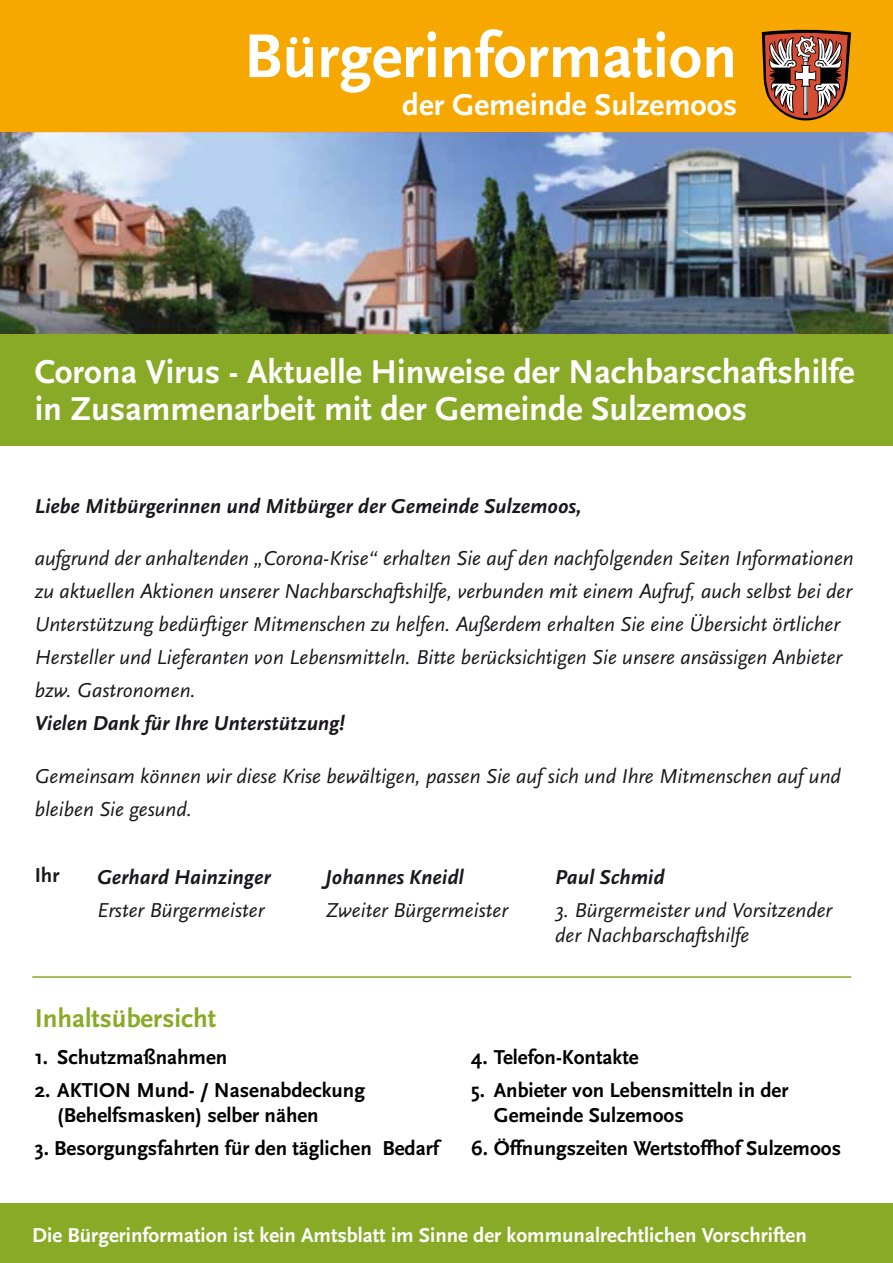
<style>
.page{position:relative;width:893px;height:1263px;background:#fff}
.page>*{position:absolute;margin:0;border:0;box-sizing:border-box;transform-origin:0 0}
.t1{font:700 64.5px "Scala Sans";color:#fff}
.t2{font:700 34.5px/37.5px "Scala Sans";color:#fff}
.t3{font:700 31.5px "Scala Sans";color:#fff}
.t4{font:700 27px "Scala Sans";color:#88aa27}
.t5{font:italic 21px/33px "Scala Sans";color:#1a181c}
.t6{font:700 21px/25.2px "Scala Sans";color:#000}
.t7{font:italic 700 21px "Scala Sans";color:#1a181c}
.t8{font:700 21px "Scala Sans";color:#fff}
.t9{font:700 21px "Scala Sans";color:#1a181c}
</style>
<div class="page">
<img style="left:0;top:132px;width:893px;height:202px">
<div style="left:0;top:0;width:893px;height:132px;background:#f6a800"></div>
<div style="left:0;top:1203px;width:893px;height:60px;background:#88aa27"></div>
<svg style="left:762px;top:29px;width:89px;height:92px;background:#a36946"></svg>
<div style="left:0;top:334px;width:893px;height:111px;background:#88aa27"></div>
<hr style="left:32px;top:976px;width:819px;height:2px;background:#88aa27">
<h1 class="t1" style="left:244px;top:21px;width:494px">Bürgerinformation</h1>
<h3 class="t3" style="left:402px;top:87px;width:336px">der Gemeinde Sulzemoos</h3>
<h2 class="t2" style="left:35px;top:353px;width:821px">Corona Virus - Aktuelle Hinweise der Nachbarschaftshilfe in Zusammenarbeit mit der Gemeinde Sulzemoos</h2>
<p class="t7" style="left:35px;top:495px;width:548px">Liebe Mitbürgerinnen und Mitbürger der Gemeinde Sulzemoos,</p>
<p class="t5" style="left:35px;top:542px;width:820px">aufgrund der anhaltenden „Corona-Krise“ erhalten Sie auf den nachfolgenden Seiten Informationen zu aktuellen Aktionen unserer Nachbarschaftshilfe, verbunden mit einem Aufruf, auch selbst bei der Unterstützung bedürftiger Mitmenschen zu helfen. Außerdem erhalten Sie eine Übersicht örtlicher Hersteller und Lieferanten von Lebensmitteln. Bitte berücksichtigen Sie unsere ansässigen Anbieter bzw. Gastronomen.</p>
<p class="t7" style="left:35px;top:712px;width:312px">Vielen Dank für Ihre Unterstützung!</p>
<p class="t5" style="left:35px;top:760px;width:808px">Gemeinsam können wir diese Krise bewältigen, passen Sie auf sich und Ihre Mitmenschen auf und bleiben Sie gesund.</p>
<p class="t9" style="left:35px;top:864px;width:26px">Ihr</p>
<p class="t7" style="left:97px;top:866px;width:175px">Gerhard Hainzinger</p>
<p class="t5" style="left:97px;top:894px;width:169px">Erster Bürgermeister</p>
<p class="t7" style="left:326px;top:866px;width:139px">Johannes Kneidl</p>
<p class="t5" style="left:326px;top:894px;width:184px">Zweiter Bürgermeister</p>
<p class="t7" style="left:555px;top:866px;width:111px">Paul Schmid</p>
<p class="t5" style="left:555px;top:898px;width:278px;line-height:25.5px">3. Bürgermeister und Vorsitzender der Nachbarschaftshilfe</p>
<p class="t4" style="left:35px;top:1003px;width:183px">Inhaltsübersicht</p>
<p class="t6" style="left:35px;top:1045px;width:194px">1. Schutzmaßnahmen</p>
<p class="t6" style="left:57px;top:1078px;width:309px;text-indent:-22px">2. AKTION Mund- / Nasenabdeckung (Behelfsmasken) selber nähen</p>
<p class="t6" style="left:35px;top:1136px;width:406px">3. Besorgungsfahrten für den täglichen Bedarf</p>
<p class="t6" style="left:471px;top:1045px;width:169px">4. Telefon-Kontakte</p>
<p class="t6" style="left:494px;top:1078px;width:296px;text-indent:-22px">5. Anbieter von Lebensmitteln in der<br>Gemeinde Sulzemoos</p>
<p class="t6" style="left:471px;top:1136px;width:371px">6. Öffnungszeiten Wertstoffhof Sulzemoos</p>
<p class="t8" style="left:32px;top:1223px;width:776px">Die Bürgerinformation ist kein Amtsblatt im Sinne der kommunalrechtlichen Vorschriften</p>
</div>
